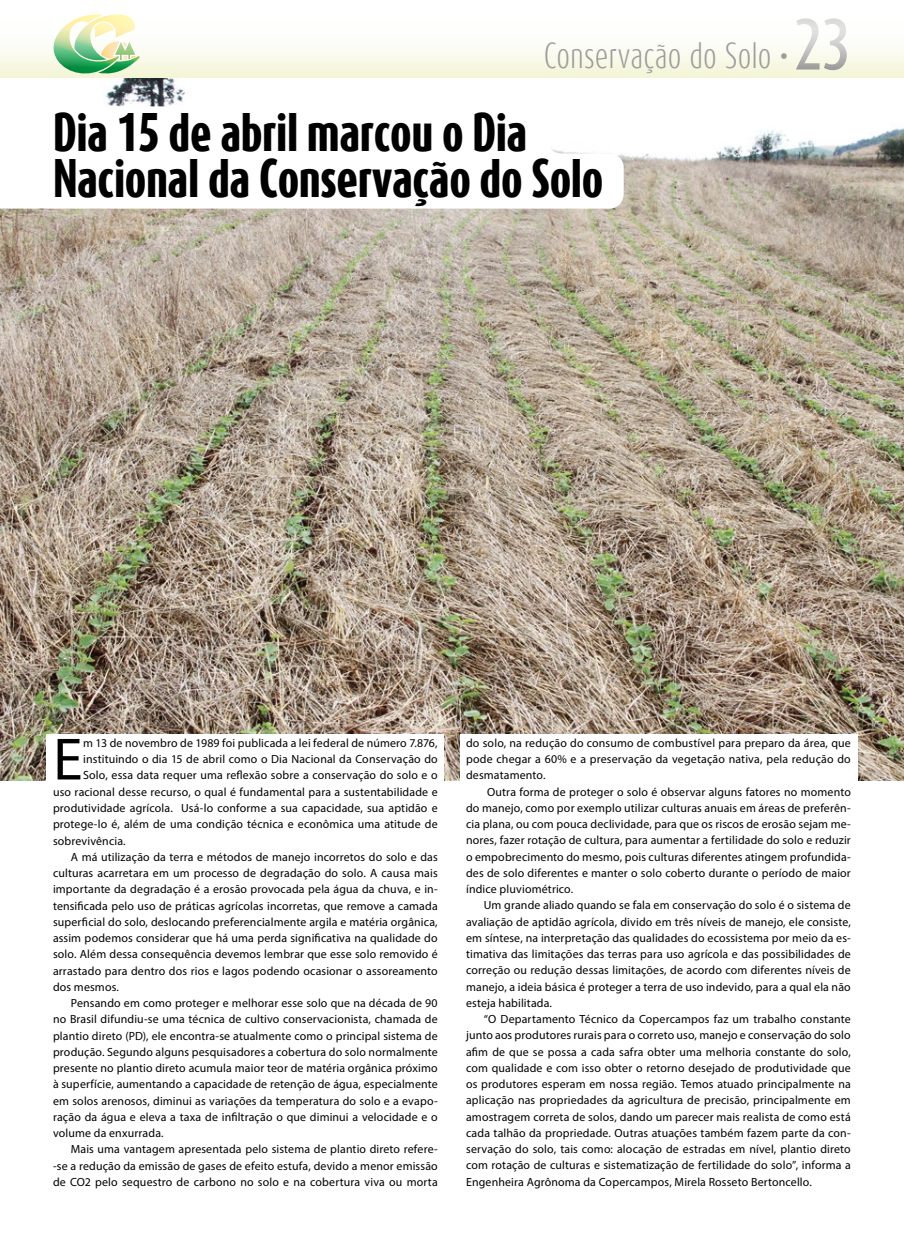
<style>
.page{position:relative;width:904px;height:1241px;background:#fff}
.page>*{position:absolute;margin:0;border:0;box-sizing:border-box;transform-origin:0 0}
.t1{font:60.12px "Myriad Pro";color:#000}
.t2{font:500 60px "Dax Compact";color:#9d9d9c}
.t3{font:800 45px/46.2px "Dax Compact";letter-spacing:-.01em;color:#000}
.t4{font:300 30.5px "Dax Compact";color:#9d9d9c}
.t5{font:11.88px/16.2px "Myriad Pro";letter-spacing:.015em;color:#000;text-align:justify}
</style>
<div class="page">
<div style="left:0;top:0;width:904px;height:78px;background:#f5f6da"></div>
<svg style="left:64px;top:67px;width:64px;height:7px"></svg>
<svg style="left:0;top:0;width:904px;height:67px;background:#f8faf2"></svg>
<img style="left:0;top:78px;width:904px;height:702px">
<svg style="left:0;top:106px;width:623px;height:102px"></svg>
<div style="left:47px;top:733px;width:397px;height:133px;background:#fff"></div>
<div style="left:460px;top:733px;width:397px;height:133px;background:#fff"></div>
<h3 class="t4" style="left:543px;top:36px;width:246px">Conservação do Solo •</h3>
<h2 class="t2" style="left:794px;top:6px;width:58px">23</h2>
<h3 class="t3" style="left:53px;top:108px;width:551px">Dia 15 de abril marcou o Dia<br>Nacional da Conservação do Solo</h3>
<h1 class="t1" style="left:53px;top:722px;width:31px">E</h1>
<p class="t5" style="left:83px;top:734px;width:356px">m 13 de novembro de 1989 foi publicada a lei federal de número 7.876,</p>
<p class="t5" style="left:83px;top:750px;width:356px">instituindo o dia 15 de abril como o Dia Nacional da Conservação do</p>
<p class="t5" style="left:83px;top:767px;width:356px">Solo, essa data requer uma reflexão sobre a conservação do solo e o</p>
<p class="t5" style="left:53px;top:783px;width:386px">uso racional desse recurso, o qual é fundamental para a sustentabilidade e</p>
<p class="t5" style="left:53px;top:799px;width:386px">produtividade agrícola. Usá-lo conforme a sua capacidade, sua aptidão e</p>
<p class="t5" style="left:53px;top:815px;width:386px">protege-lo é, além de uma condição técnica e econômica uma atitude de</p>
<p class="t5" style="left:53px;top:832px;width:74px">sobrevivência.</p>
<p class="t5" style="left:71px;top:848px;width:368px">A má utilização da terra e métodos de manejo incorretos do solo e das</p>
<p class="t5" style="left:53px;top:864px;width:386px">culturas acarretara em um processo de degradação do solo. A causa mais</p>
<p class="t5" style="left:53px;top:880px;width:386px">importante da degradação é a erosão provocada pela água da chuva, e in-</p>
<p class="t5" style="left:53px;top:897px;width:386px">tensificada pelo uso de práticas agrícolas incorretas, que remove a camada</p>
<p class="t5" style="left:53px;top:913px;width:386px">superficial do solo, deslocando preferencialmente argila e matéria orgânica,</p>
<p class="t5" style="left:53px;top:929px;width:386px">assim podemos considerar que há uma perda significativa na qualidade do</p>
<p class="t5" style="left:53px;top:945px;width:386px">solo. Além dessa consequência devemos lembrar que esse solo removido é</p>
<p class="t5" style="left:53px;top:962px;width:386px">arrastado para dentro dos rios e lagos podendo ocasionar o assoreamento</p>
<p class="t5" style="left:53px;top:978px;width:67px">dos mesmos.</p>
<p class="t5" style="left:71px;top:994px;width:368px">Pensando em como proteger e melhorar esse solo que na década de 90</p>
<p class="t5" style="left:53px;top:1010px;width:386px">no Brasil difundiu-se uma técnica de cultivo conservacionista, chamada de</p>
<p class="t5" style="left:53px;top:1027px;width:386px">plantio direto (PD), ele encontra-se atualmente como o principal sistema de</p>
<p class="t5" style="left:53px;top:1043px;width:386px">produção. Segundo alguns pesquisadores a cobertura do solo normalmente</p>
<p class="t5" style="left:53px;top:1059px;width:386px">presente no plantio direto acumula maior teor de matéria orgânica próximo</p>
<p class="t5" style="left:53px;top:1075px;width:386px">à superfície, aumentando a capacidade de retenção de água, especialmente</p>
<p class="t5" style="left:53px;top:1092px;width:386px">em solos arenosos, diminui as variações da temperatura do solo e a evapo-</p>
<p class="t5" style="left:53px;top:1108px;width:386px">ração da água e eleva a taxa de infiltração o que diminui a velocidade e o</p>
<p class="t5" style="left:53px;top:1124px;width:112px">volume da enxurrada.</p>
<p class="t5" style="left:71px;top:1140px;width:368px">Mais uma vantagem apresentada pelo sistema de plantio direto refere-</p>
<p class="t5" style="left:53px;top:1157px;width:386px">-se a redução da emissão de gases de efeito estufa, devido a menor emissão</p>
<p class="t5" style="left:53px;top:1173px;width:386px">de CO2 pelo sequestro de carbono no solo e na cobertura viva ou morta</p>
<p class="t5" style="left:466px;top:734px;width:386px">do solo, na redução do consumo de combustível para preparo da área, que pode chegar a 60% e a preservação da vegetação nativa, pela redução do desmatamento.</p>
<p class="t5" style="left:466px;top:783px;width:386px;text-indent:21px">Outra forma de proteger o solo é observar alguns fatores no momento do manejo, como por exemplo utilizar culturas anuais em áreas de preferên&shy;cia plana, ou com pouca declividade, para que os riscos de erosão sejam me&shy;nores, fazer rotação de cultura, para aumentar a fertilidade do solo e reduzir o empobrecimento do mesmo, pois culturas diferentes atingem profundida&shy;des de solo diferentes e manter o solo coberto durante o período de maior índice pluviométrico.</p>
<p class="t5" style="left:466px;top:896px;width:386px;text-indent:18px">Um grande aliado quando se fala em conservação do solo é o sistema de avaliação de aptidão agrícola, divido em três níveis de manejo, ele consiste, em síntese, na interpretação das qualidades do ecossistema por meio da es&shy;timativa das limitações das terras para uso agrícola e das possibilidades de correção ou redução dessas limitações, de acordo com diferentes níveis de manejo, a ideia básica é proteger a terra de uso indevido, para a qual ela não esteja habilitada.</p>
<p class="t5" style="left:466px;top:1010px;width:386px;text-indent:18px">“O Departamento Técnico da Copercampos faz um trabalho constante junto aos produtores rurais para o correto uso, manejo e conservação do solo afim de que se possa a cada safra obter uma melhoria constante do solo, com qualidade e com isso obter o retorno desejado de produtividade que os produtores esperam em nossa região. Temos atuado principalmente na aplicação nas propriedades da agricultura de precisão, principalmente em amostragem correta de solos, dando um parecer mais realista de como está cada talhão da propriedade. Outras atuações também fazem parte da con&shy;servação do solo, tais como: alocação de estradas em nível, plantio direto com rotação de culturas e sistematização de fertilidade do solo”, informa a Engenheira Agrônoma da Copercampos, Mirela Rosseto Bertoncello.</p>
</div>
